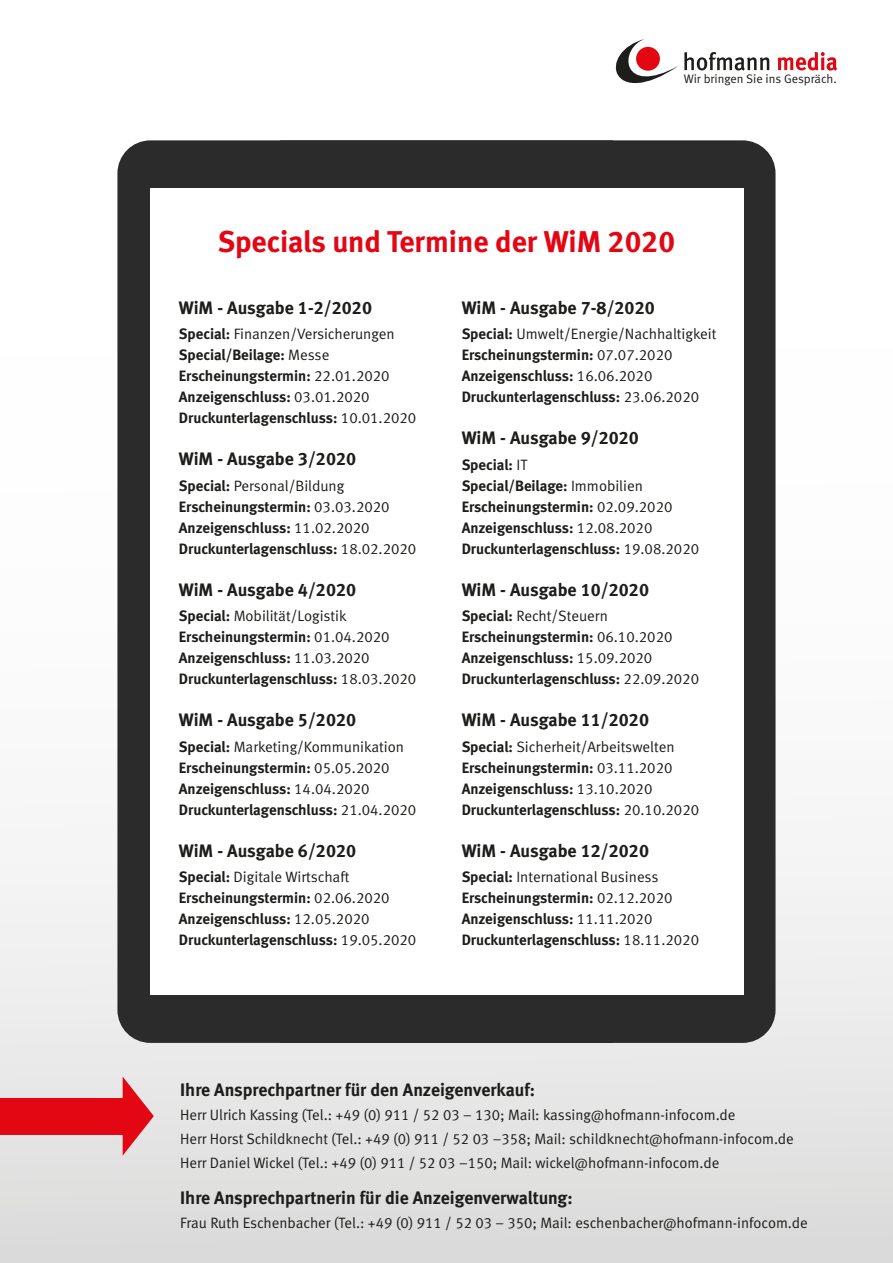
<style>
.page{position:relative;width:893px;height:1263px;background:#fff}
.page>*{position:absolute;margin:0;border:0;box-sizing:border-box;transform-origin:0 0}
.t1{font:30px "Meta Bold LF";color:#e30613}
.t2{font:18px "Meta Bold LF";color:#1d1d1b}
.t3{font:15px/21px "Meta Bold LF";letter-spacing:-.005em;color:#1d1d1b}
.t4{font:15px/24px "Meta Normal LF";color:#1d1d1b}
.t5{font:12.3px "Meta Normal LF";color:#1d1d1b}
.s1{font-family:"Meta Bold LF"}
.s2{font-family:"Meta Normal LF"}
</style>
<div class="page">
<div style="left:0;top:0;width:893px;height:1263px;background:linear-gradient(to bottom,#fff,#e5e5e5)"></div>
<div style="left:117px;top:140px;width:163px;height:903px;background:#2b2b2b"></div>
<div style="left:280px;top:140px;width:495px;height:903px;background:#2b2b2b"></div>
<div style="left:150px;top:188px;width:593px;height:807px;background:#fff"></div>
<svg style="left:616px;top:39px;width:153px;height:44px"></svg>
<svg style="left:778px;top:52px;width:59px;height:19px"></svg>
<div style="left:0;top:1098px;width:127px;height:36px;background:#e30613"></div>
<svg style="left:123px;top:1076px;width:31px;height:80px;background:#e4787f"></svg>
<p class="t5" style="left:684px;top:72px;width:154px">Wir bringen Sie ins Gespräch.</p>
<h1 class="t1" style="left:218px;top:224px;width:459px">Specials und Termine der WiM 2020</h1>
<p class="t2" style="left:179px;top:297px;width:195px">WiM - Ausgabe 1-2/2020</p>
<p class="t4" style="left:179px;top:322px;width:217px"><span class="s1">Special:</span> Finanzen/Versicherungen</p>
<p class="t3" style="left:179px;top:344px;width:239px">Special/Beilage: <span class="s2">Messe<br></span>Erscheinungstermin: <span class="s2">22.01.2020<br></span>Anzeigenschluss: <span class="s2">03.01.2020<br></span>Druckunterlagenschluss: <span class="s2">10.01.2020</span></p>
<p class="t2" style="left:179px;top:448px;width:179px">WiM - Ausgabe 3/2020</p>
<p class="t4" style="left:179px;top:473px;width:167px"><span class="s1">Special:</span> Personal/Bildung</p>
<p class="t3" style="left:179px;top:496px;width:239px">Erscheinungstermin: <span class="s2">03.03.2020<br></span>Anzeigenschluss: <span class="s2">11.02.2020<br></span>Druckunterlagenschluss: <span class="s2">18.02.2020</span></p>
<p class="t2" style="left:179px;top:579px;width:179px">WiM - Ausgabe 4/2020</p>
<p class="t4" style="left:179px;top:604px;width:169px"><span class="s1">Special:</span> Mobilität/Logistik</p>
<p class="t3" style="left:179px;top:626px;width:239px">Erscheinungstermin: <span class="s2">01.04.2020<br></span>Anzeigenschluss: <span class="s2">11.03.2020<br></span>Druckunterlagenschluss: <span class="s2">18.03.2020</span></p>
<p class="t2" style="left:179px;top:709px;width:179px">WiM - Ausgabe 5/2020</p>
<p class="t4" style="left:179px;top:734px;width:227px"><span class="s1">Special:</span> Marketing/Kommunikation</p>
<p class="t3" style="left:179px;top:757px;width:239px">Erscheinungstermin: <span class="s2">05.05.2020<br></span>Anzeigenschluss: <span class="s2">14.04.2020<br></span>Druckunterlagenschluss: <span class="s2">21.04.2020</span></p>
<p class="t2" style="left:179px;top:840px;width:179px">WiM - Ausgabe 6/2020</p>
<p class="t4" style="left:179px;top:865px;width:172px"><span class="s1">Special:</span> Digitale Wirtschaft</p>
<p class="t3" style="left:179px;top:887px;width:239px">Erscheinungstermin: <span class="s2">02.06.2020<br></span>Anzeigenschluss: <span class="s2">12.05.2020<br></span>Druckunterlagenschluss: <span class="s2">19.05.2020</span></p>
<p class="t2" style="left:462px;top:297px;width:195px">WiM - Ausgabe 7-8/2020</p>
<p class="t4" style="left:462px;top:322px;width:256px"><span class="s1">Special:</span> Umwelt/Energie/Nachhaltigkeit</p>
<p class="t3" style="left:462px;top:344px;width:239px">Erscheinungstermin: <span class="s2">07.07.2020<br></span>Anzeigenschluss: <span class="s2">16.06.2020<br></span>Druckunterlagenschluss: <span class="s2">23.06.2020</span></p>
<p class="t2" style="left:462px;top:427px;width:179px">WiM - Ausgabe 9/2020</p>
<p class="t3" style="left:462px;top:454px;width:239px">Special: <span class="s2">IT<br></span>Special/Beilage: <span class="s2">Immobilien<br></span>Erscheinungstermin: <span class="s2">02.09.2020<br></span>Anzeigenschluss: <span class="s2">12.08.2020<br></span>Druckunterlagenschluss: <span class="s2">19.08.2020</span></p>
<p class="t2" style="left:462px;top:579px;width:189px">WiM - Ausgabe 10/2020</p>
<p class="t4" style="left:462px;top:604px;width:148px"><span class="s1">Special:</span> Recht/Steuern</p>
<p class="t3" style="left:462px;top:626px;width:239px">Erscheinungstermin: <span class="s2">06.10.2020<br></span>Anzeigenschluss: <span class="s2">15.09.2020<br></span>Druckunterlagenschluss: <span class="s2">22.09.2020</span></p>
<p class="t2" style="left:462px;top:709px;width:189px">WiM - Ausgabe 11/2020</p>
<p class="t4" style="left:462px;top:734px;width:214px"><span class="s1">Special:</span> Sicherheit/Arbeitswelten</p>
<p class="t3" style="left:462px;top:757px;width:239px">Erscheinungstermin: <span class="s2">03.11.2020<br></span>Anzeigenschluss: <span class="s2">13.10.2020<br></span>Druckunterlagenschluss: <span class="s2">20.10.2020</span></p>
<p class="t2" style="left:462px;top:840px;width:189px">WiM - Ausgabe 12/2020</p>
<p class="t4" style="left:462px;top:865px;width:198px"><span class="s1">Special:</span> International Business</p>
<p class="t3" style="left:462px;top:887px;width:239px">Erscheinungstermin: <span class="s2">02.12.2020<br></span>Anzeigenschluss: <span class="s2">11.11.2020<br></span>Druckunterlagenschluss: <span class="s2">18.11.2020</span></p>
<p class="t2" style="left:180px;top:1078px;width:356px">Ihre Ansprechpartner für den Anzeigenverkauf:</p>
<p class="t4" style="left:180px;top:1102px;width:615px">Herr Ulrich Kassing (Tel.: +49 (0) 911 / 52 03 – 130; Mail: kassing@hofmann-infocom.de<br>Herr Horst Schildknecht (Tel.: +49 (0) 911 / 52 03 –358; Mail: schildknecht@hofmann-infocom.de<br>Herr Daniel Wickel (Tel.: +49 (0) 911 / 52 03 –150; Mail: wickel@hofmann-infocom.de</p>
<p class="t2" style="left:180px;top:1187px;width:394px">Ihre Ansprechpartnerin für die Anzeigenverwaltung:</p>
<p class="t4" style="left:180px;top:1211px;width:629px">Frau Ruth Eschenbacher (Tel.: +49 (0) 911 / 52 03 – 350; Mail: eschenbacher@hofmann-infocom.de</p>
</div>
